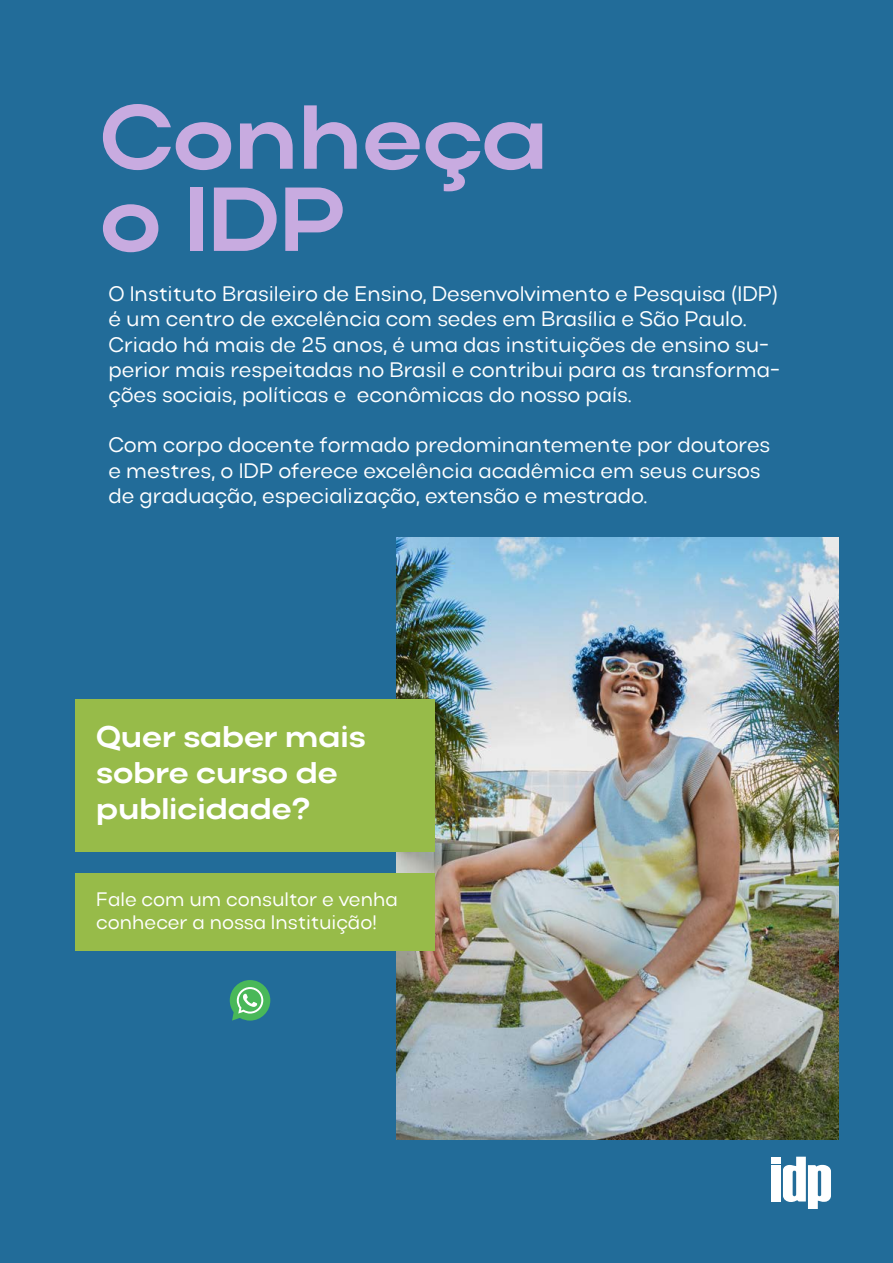
<style>
.page{position:relative;width:893px;height:1263px;background:#226c99}
.page>*{position:absolute;margin:0;border:0;box-sizing:border-box;transform-origin:0 0}
.t1{font:700 90.45px/82.2px "Actay Wide";color:#c8abe0}
.t2{font:700 29.85px/35.8px "Actay Wide";color:#fff}
.t3{font:21px/25.2px "Actay";color:#fff}
.t4{font:19.5px/23.4px "Actay";color:#fff}
</style>
<div class="page">
<img style="left:397px;top:538px;width:442px;height:602px">
<div style="left:75px;top:700px;width:359px;height:152px;background:#97bb49"></div>
<div style="left:75px;top:873px;width:359px;height:77px;background:#97bb49"></div>
<div style="left:771px;top:1157px;width:10px;height:6px;background:#fff"></div>
<svg style="left:783px;top:1157px;width:48px;height:52px"></svg>
<div style="left:771px;top:1165px;width:10px;height:36px;background:#fff"></div>
<svg style="left:230px;top:980px;width:40px;height:40px"></svg>
<h1 class="t1" style="left:100px;top:96px;width:450px">Conheça o IDP</h1>
<p class="t3" style="left:108px;top:281px;width:673px">O Instituto Brasileiro de Ensino, Desenvolvimento e Pesquisa (IDP) é um centro de excelência com sedes em Brasília e São Paulo.<br>Criado há mais de 25 anos, é uma das instituições de ensino su&shy;perior mais respeitadas no Brasil e contribui para as transforma&shy;ções sociais, políticas e econômicas do nosso país.</p>
<p class="t3" style="left:108px;top:432px;width:663px">Com corpo docente formado predominantemente por doutores e mestres, o IDP oferece excelência acadêmica em seus cursos de graduação, especialização, extensão e mestrado.</p>
<h2 class="t2" style="left:96px;top:719px;width:271px">Quer saber mais sobre curso de publicidade?</h2>
<p class="t4" style="left:96px;top:887px;width:303px">Fale com um consultor e venha conhecer a nossa Instituição!</p>
</div>
